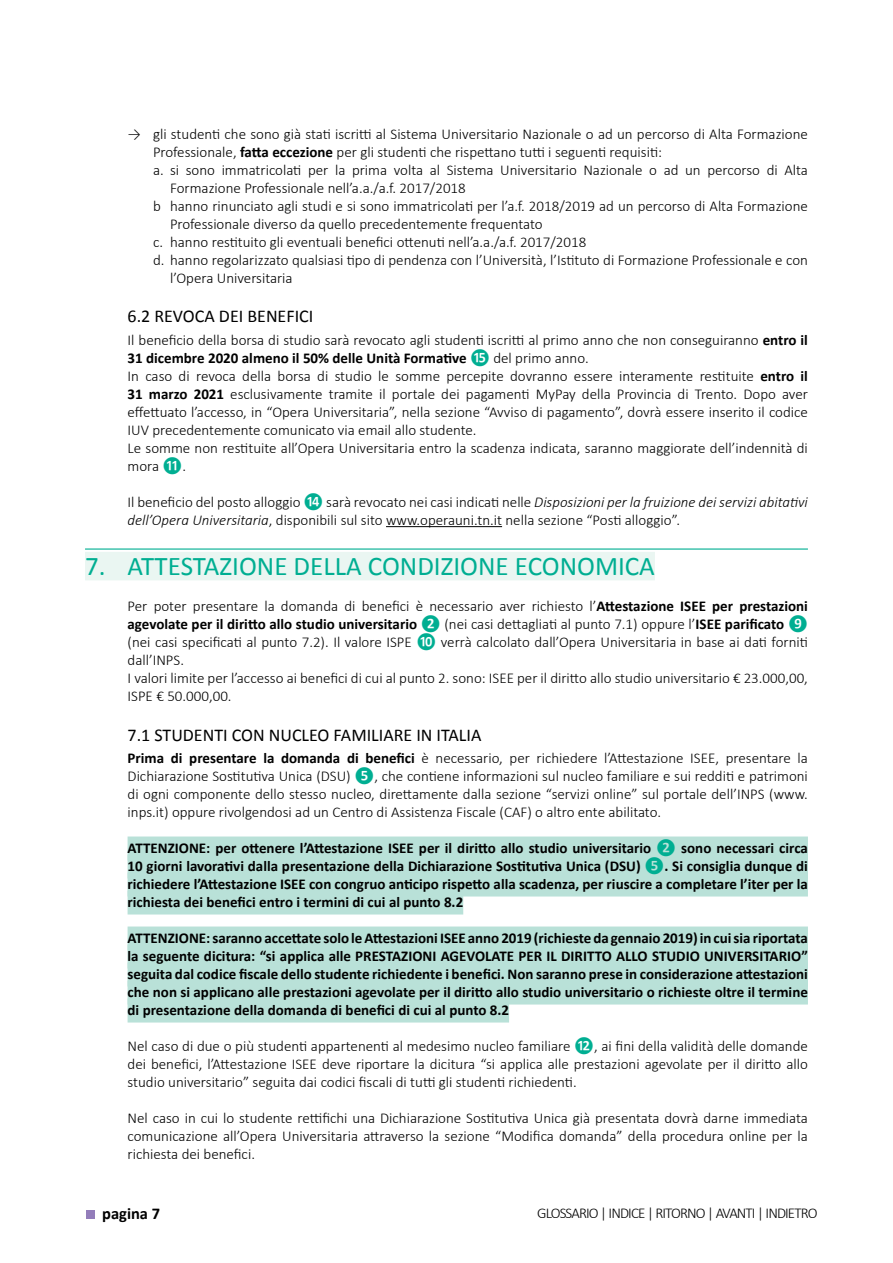
<style>
.page{position:relative;width:893px;height:1263px;background:#fff}
.page>*{position:absolute;margin:0;border:0;box-sizing:border-box;transform-origin:0 0}
.TITOLETTO{font:27px "Calibri";color:#00ae92}
.SOTTOTITOLETTO{font:18px "Calibri";color:#000}
.t1{font:700 16.5px "Calibri";color:#000}
.Paragrafo_base{font:300 15px/18px "Calibri";color:#000}
.ATTENZIONE{font:700 15px/18px "Calibri";color:#000;text-align:justify}
.SOTTOELENCO{font:300 15px/18px "Calibri";color:#000}
.Paragrafo_base-2{font:300 15px "Calibri";letter-spacing:-.06em;color:#000}
.s1{font-weight:700}
.s2{font-weight:700;color:#00ae92}
.s3{font-style:italic}
.s4{color:#00ae92}
</style>
<div class="page">
<div style="left:86px;top:1210px;width:9px;height:9px;background:#937dba"></div>
<hr style="left:386px;top:526px;width:116px;height:1px;background:#000">
<hr style="left:85px;top:548px;width:723px;height:2px;background:#00ae92">
<div style="left:85px;top:552px;width:570px;height:28px;background:#eaf6f2"></div>
<div style="left:128px;top:836px;width:680px;height:24px;background:#b9e1d8"></div>
<div style="left:128px;top:854px;width:680px;height:24px;background:#b9e1d8"></div>
<div style="left:128px;top:872px;width:680px;height:24px;background:#b9e1d8"></div>
<div style="left:128px;top:890px;width:335px;height:24px;background:#b9e1d8"></div>
<div style="left:128px;top:926px;width:680px;height:24px;background:#b9e1d8"></div>
<div style="left:128px;top:944px;width:680px;height:24px;background:#b9e1d8"></div>
<div style="left:128px;top:962px;width:680px;height:24px;background:#b9e1d8"></div>
<div style="left:128px;top:980px;width:680px;height:24px;background:#b9e1d8"></div>
<div style="left:128px;top:998px;width:381px;height:24px;background:#b9e1d8"></div>
<p class="Paragrafo_base" style="left:153px;top:125px;width:656px;text-indent:-26px">→ gli studenti che sono già stati iscritti al Sistema Universitario Nazionale o ad un percorso di Alta Formazione<br>Professionale, <span class="s1">fatta eccezione</span> per gli studenti che rispettano tutti i seguenti requisiti:</p>
<p class="SOTTOELENCO" style="left:170px;top:161px;width:639px;text-indent:-17px">a. si sono immatricolati per la prima volta al Sistema Universitario Nazionale o ad un percorso di Alta<br>Formazione Professionale nell’a.a./a.f. 2017/2018</p>
<p class="SOTTOELENCO" style="left:170px;top:197px;width:639px;text-indent:-17px">b hanno rinunciato agli studi e si sono immatricolati per l’a.f. 2018/2019 ad un percorso di Alta Formazione<br>Professionale diverso da quello precedentemente frequentato</p>
<p class="SOTTOELENCO" style="left:153px;top:233px;width:435px">c. hanno restituito gli eventuali benefici ottenuti nell’a.a./a.f. 2017/2018</p>
<p class="SOTTOELENCO" style="left:170px;top:251px;width:639px;text-indent:-17px">d. hanno regolarizzato qualsiasi tipo di pendenza con l’Università, l’Istituto di Formazione Professionale e con l’Opera Universitaria</p>
<p class="SOTTOTITOLETTO" style="left:128px;top:305px;width:187px">6.2 REVOCA DEI BENEFICI</p>
<p class="Paragrafo_base" style="left:128px;top:331px;width:682px">Il beneficio della borsa di studio sarà revocato agli studenti iscritti al primo anno che non conseguiranno <span class="s1">entro il<br>31 dicembre 2020 almeno il 50% delle Unità Formative</span> <span class="s2">⓯</span> del primo anno.</p>
<p class="Paragrafo_base" style="left:128px;top:367px;width:682px;text-align:justify">In caso di revoca della borsa di studio le somme percepite dovranno essere interamente restituite <span class="s1">entro il 31 marzo 2021</span> esclusivamente tramite il portale dei pagamenti MyPay della Provincia di Trento. Dopo aver effettuato l’accesso, in “Opera Universitaria”, nella sezione “Avviso di pagamento”, dovrà essere inserito il codice IUV precedentemente comunicato via email allo studente.</p>
<p class="Paragrafo_base" style="left:128px;top:439px;width:682px">Le somme non restituite all’Opera Universitaria entro la scadenza indicata, saranno maggiorate dell’indennità di mora <span class="s2">⓫</span>.</p>
<p class="Paragrafo_base" style="left:128px;top:493px;width:682px">Il beneficio del posto alloggio <span class="s2">⓮</span> sarà revocato nei casi indicati nelle <span class="s3">Disposizioni per la fruizione dei servizi abitativi dell’Opera Universitaria</span>, disponibili sul sito www.operauni.tn.it nella sezione “Posti alloggio”.</p>
<p class="TITOLETTO" style="left:85px;top:549px;width:571px">7. ATTESTAZIONE DELLA CONDIZIONE ECONOMICA</p>
<p class="Paragrafo_base" style="left:128px;top:597px;width:682px;text-align:justify">Per poter presentare la domanda di benefici è necessario aver richiesto l’<span class="s1">Attestazione ISEE per prestazioni agevolate per il diritto allo studio universitario</span> <span class="s2">❷</span> (nei casi dettagliati al punto 7.1) oppure l’<span class="s1">ISEE parificato</span> <span class="s2">❾ </span>(nei casi specificati al punto 7.2). Il valore ISPE <span class="s2">❿</span> verrà calcolato dall’Opera Universitaria in base ai dati forniti dall’INPS.</p>
<p class="Paragrafo_base" style="left:128px;top:669px;width:682px">I valori limite per l’accesso ai benefici di cui al punto 2. sono: ISEE per il diritto allo studio universitario € 23.000,00,<br>ISPE € 50.000,00.</p>
<p class="SOTTOTITOLETTO" style="left:128px;top:723px;width:355px">7.1 STUDENTI CON NUCLEO FAMILIARE IN ITALIA</p>
<p class="Paragrafo_base" style="left:128px;top:749px;width:682px;text-align:justify"><span class="s1">Prima di presentare la domanda di benefici</span> è necessario, per richiedere l’Attestazione ISEE, presentare la Dichiarazione Sostitutiva Unica (DSU) <span class="s2">❺</span>, che contiene informazioni sul nucleo familiare e sui redditi e patrimoni di ogni componente dello stesso nucleo, direttamente dalla sezione “servizi online” sul portale dell’INPS (www. inps.it) oppure rivolgendosi ad un Centro di Assistenza Fiscale (CAF) o altro ente abilitato.</p>
<p class="ATTENZIONE" style="left:128px;top:839px;width:682px">ATTENZIONE: per ottenere l’Attestazione ISEE per il diritto allo studio universitario <span class="s4">❷</span> sono necessari circa 10 giorni lavorativi dalla presentazione della Dichiarazione Sostitutiva Unica (DSU) <span class="s4">❺</span>. Si consiglia dunque di richiedere l’Attestazione ISEE con congruo anticipo rispetto alla scadenza, per riuscire a completare l’iter per la richiesta dei benefici entro i termini di cui al punto 8.2</p>
<p class="ATTENZIONE" style="left:128px;top:929px;width:682px">ATTENZIONE: saranno accettate solo le Attestazioni ISEE anno 2019 (richieste da gennaio 2019) in cui sia riportata la seguente dicitura: “si applica alle PRESTAZIONI AGEVOLATE PER IL DIRITTO ALLO STUDIO UNIVERSITARIO” seguita dal codice fiscale dello studente richiedente i benefici. Non saranno prese in considerazione attestazioni che non si applicano alle prestazioni agevolate per il diritto allo studio universitario o richieste oltre il termine di presentazione della domanda di benefici di cui al punto 8.2</p>
<p class="Paragrafo_base" style="left:128px;top:1037px;width:682px;text-align:justify">Nel caso di due o più studenti appartenenti al medesimo nucleo familiare <span class="s2">⓬</span>, ai fini della validità delle domande dei benefici, l’Attestazione ISEE deve riportare la dicitura “si applica alle prestazioni agevolate per il diritto allo studio universitario” seguita dai codici fiscali di tutti gli studenti richiedenti.</p>
<p class="Paragrafo_base" style="left:128px;top:1109px;width:682px;text-align:justify">Nel caso in cui lo studente rettifichi una Dichiarazione Sostitutiva Unica già presentata dovrà darne immediata comunicazione all’Opera Universitaria attraverso la sezione “Modifica domanda” della procedura online per la richiesta dei benefici.</p>
<p class="t1" style="left:102px;top:1203px;width:59px">pagina 7</p>
<p class="Paragrafo_base-2" style="left:537px;top:1203px;width:282px">GLOSSARIO | INDICE | RITORNO | AVANTI | INDIETRO</p>
</div>
